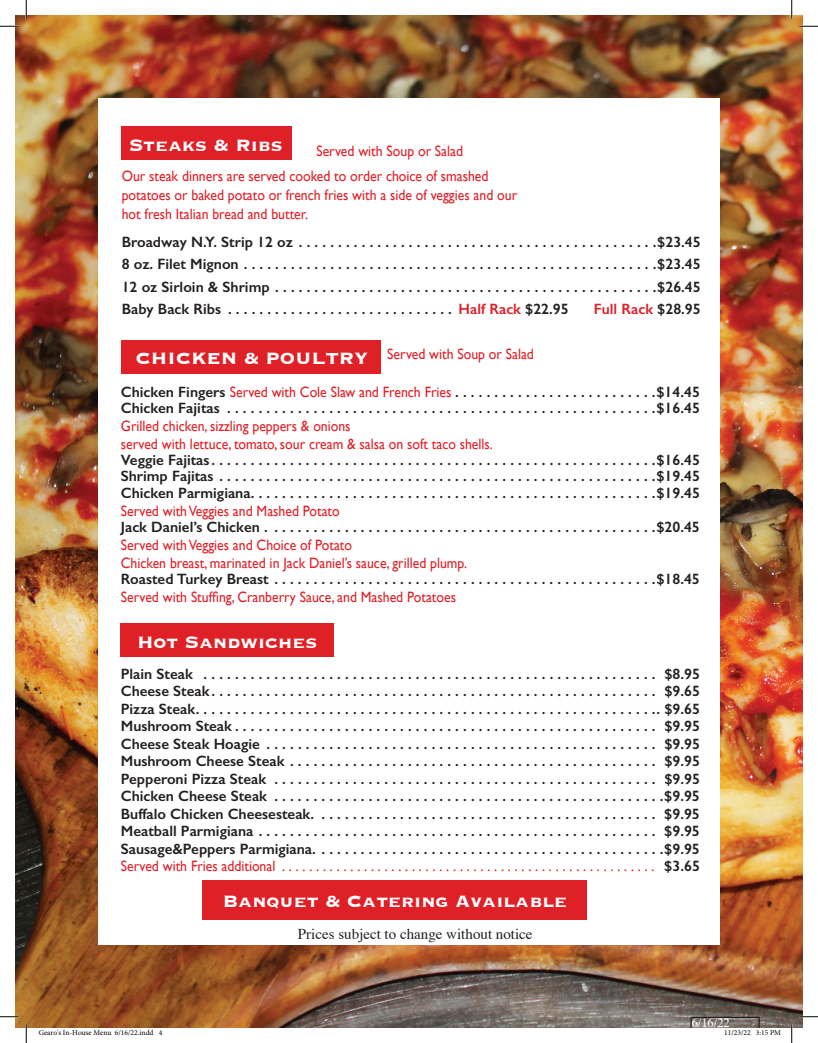
<style>
.page{position:relative;width:818px;height:1043px;background:#fff}
.page>*{position:absolute;margin:0;border:0;box-sizing:border-box;transform-origin:0 0}
.t1{font:700 21.25px "Copperplate";color:#fff}
.t2{font:600 15px/17.5px "Gill Sans";color:#231f20;text-align:justify}
.t3{font:15px/18px "Gill Sans";color:#df2027;scale:.92 1}
.t4{font:15px "Times";color:#231f20}
.t5{font:600 15px "Gill Sans";color:#df2027}
.t6{font:12.5px "Times";color:#fff}
.t7{font:7.5px "Minion Pro";color:#000}
.s1{color:#df2027}
.s2{color:#231f20}
.s3{font-weight:400;color:#df2027}
</style>
<div class="page">
<img style="left:15px;top:15px;width:787px;height:1013px">
<div style="left:98px;top:98px;width:621px;height:846px;background:#fff"></div>
<div style="left:121px;top:126px;width:170px;height:34px;background:#df2027"></div>
<div style="left:120px;top:623px;width:214px;height:34px;background:#df2027"></div>
<div style="left:121px;top:340px;width:259px;height:33px;background:#df2027"></div>
<div style="left:202px;top:880px;width:384px;height:39px;background:#df2027"></div>
<svg style="left:0;top:0;width:27px;height:27px"></svg>
<svg style="left:0;top:1015px;width:27px;height:27px"></svg>
<svg style="left:790px;top:0;width:28px;height:27px"></svg>
<svg style="left:790px;top:1015px;width:28px;height:27px"></svg>
<svg style="left:39px;top:994px;width:124px;height:34px;background:#995723"></svg>
<svg style="left:690px;top:994px;width:91px;height:34px;background:#6c5e54"></svg>
<h1 class="t1" style="left:129px;top:131px;width:155px">Steaks &amp; Ribs</h1>
<p class="t3" style="left:122px;top:139px;width:400px;line-height:24.4px;text-indent:195px">Served with Soup or Salad<br>Our steak dinners are served cooked to order choice of smashed</p>
<p class="t3" style="left:122px;top:185px;width:431px;line-height:19.1px">potatoes or baked potato or french fries with a side of veggies and our hot fresh Italian bread and butter.</p>
<p class="t2" style="left:122px;top:230px;width:580px;line-height:22.5px">Broadway N.Y. Strip 12 oz . . . . . . . . . . . . . . . . . . . . . . . . . . . . . . . . . . . . . . . . . . . . . $23.45<br>8 oz. Filet Mignon . . . . . . . . . . . . . . . . . . . . . . . . . . . . . . . . . . . . . . . . . . . . . . . . . . . . $23.45<br>12 oz Sirloin &amp; Shrimp . . . . . . . . . . . . . . . . . . . . . . . . . . . . . . . . . . . . . . . . . . . . . . . . $26.45<br>Baby Back Ribs . . . . . . . . . . . . . . . . . . . . . . . . . . . . . <span class="s1">Half Rack</span> $22.95</p>
<p class="t5" style="left:593px;top:300px;width:109px">Full Rack <span class="s2">$28.95</span></p>
<h1 class="t1" style="left:136px;top:344px;width:234px">CHICKEN &amp; POULTRY</h1>
<p class="t3" style="left:387px;top:345px;width:161px">Served with Soup or Salad</p>
<p class="t2" style="left:121px;top:383px;width:580px;line-height:16.2px">Chicken Fingers <span class="s3">Served with Cole Slaw and French Fries</span> . . . . . . . . . . . . . . . . . . . . . . . . . $14.45<br>Chicken Fajitas . . . . . . . . . . . . . . . . . . . . . . . . . . . . . . . . . . . . . . . . . . . . . . . . . . . . . . $16.45</p>
<p class="t3" style="left:121px;top:417px;width:406px">Grilled chicken, sizzling peppers &amp; onions<br>served with lettuce, tomato, sour cream &amp; salsa on soft taco shells.</p>
<p class="t2" style="left:121px;top:452px;width:580px;line-height:16.2px">Veggie Fajitas . . . . . . . . . . . . . . . . . . . . . . . . . . . . . . . . . . . . . . . . . . . . . . . . . . . . . . . . $16.45<br>Shrimp Fajitas . . . . . . . . . . . . . . . . . . . . . . . . . . . . . . . . . . . . . . . . . . . . . . . . . . . . . . . $19.45<br>Chicken Parmigiana . . . . . . . . . . . . . . . . . . . . . . . . . . . . . . . . . . . . . . . . . . . . . . . . . . . $19.45</p>
<p class="t3" style="left:121px;top:501px;width:239px">Served with Veggies and Mashed Potato</p>
<p class="t2" style="left:121px;top:518px;width:580px">Jack Daniel’s Chicken . . . . . . . . . . . . . . . . . . . . . . . . . . . . . . . . . . . . . . . . . . . . . . . . . $20.45</p>
<p class="t3" style="left:121px;top:536px;width:378px">Served with Veggies and Choice of Potato<br>Chicken breast, marinated in Jack Daniel’s sauce, grilled plump.</p>
<p class="t2" style="left:121px;top:570px;width:580px">Roasted Turkey Breast . . . . . . . . . . . . . . . . . . . . . . . . . . . . . . . . . . . . . . . . . . . . . . . . $18.45</p>
<p class="t3" style="left:121px;top:588px;width:366px">Served with Stuffing, Cranberry Sauce, and Mashed Potatoes</p>
<h1 class="t1" style="left:137px;top:628px;width:182px">Hot Sandwiches</h1>
<p class="t2" style="left:121px;top:664px;width:580px">Plain Steak . . . . . . . . . . . . . . . . . . . . . . . . . . . . . . . . . . . . . . . . . . . . . . . . . . . . . . . . . . $8.95<br>Cheese Steak . . . . . . . . . . . . . . . . . . . . . . . . . . . . . . . . . . . . . . . . . . . . . . . . . . . . . . . . . $9.65<br>Pizza Steak . . . . . . . . . . . . . . . . . . . . . . . . . . . . . . . . . . . . . . . . . . . . . . . . . . . . . . . . . . . $9.65<br>Mushroom Steak . . . . . . . . . . . . . . . . . . . . . . . . . . . . . . . . . . . . . . . . . . . . . . . . . . . . . . $9.95<br>Cheese Steak Hoagie . . . . . . . . . . . . . . . . . . . . . . . . . . . . . . . . . . . . . . . . . . . . . . . . . . $9.95<br>Mushroom Cheese Steak . . . . . . . . . . . . . . . . . . . . . . . . . . . . . . . . . . . . . . . . . . . . . . . $9.95<br>Pepperoni Pizza Steak ................................................. $9.95<br>Chicken Cheese Steak . . . . . . . . . . . . . . . . . . . . . . . . . . . . . . . . . . . . . . . . . . . . . . . . . $9.95<br>Buffalo Chicken Cheesesteak. . . . . . . . . . . . . . . . . . . . . . . . . . . . . . . . . . . . . . . . . . . . $9.95<br>Meatball Parmigiana . . . . . . . . . . . . . . . . . . . . . . . . . . . . . . . . . . . . . . . . . . . . . . . . . . . $9.95<br>Sausage&amp;Peppers Parmigiana. . . . . . . . . . . . . . . . . . . . . . . . . . . . . . . . . . . . . . . . . . . . $9.95</p>
<p class="t3" style="left:121px;top:857px;width:173px">Served with Fries additional ........................................................</p>
<p class="t2" style="left:664px;top:857px;width:37px">$3.65</p>
<h1 class="t1" style="left:223px;top:887px;width:346px">Banquet &amp; Catering Available</h1>
<p class="t4" style="left:298px;top:920px;width:236px">Prices subject to change without notice</p>
<p class="t6" style="left:691px;top:1011px;width:40px">6/16/22</p>
<p class="t7" style="left:39px;top:1028px;width:125px">Gearo's In-House Menu 6/16/22.indd 4</p>
<p class="t7" style="left:724px;top:1028px;width:58px">11/23/22 3:15 PM</p>
</div>
